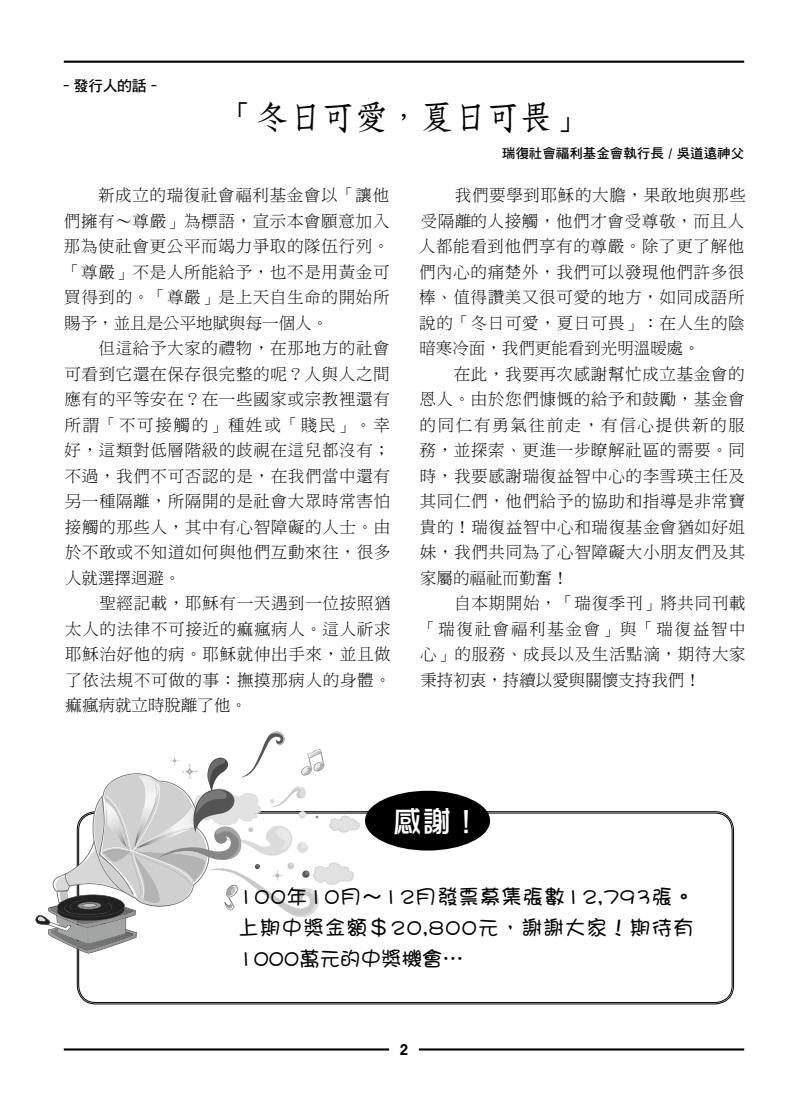
<style>
.page{position:relative;width:808px;height:1106px;background:#fff}
.page>*{position:absolute;margin:0;border:0;box-sizing:border-box;transform-origin:0 0}
.t1{font:33px "DF Fang Song Std W6";color:#000}
.t2{font:30px "DF Hua Zong Std W5";color:#fff}
.t3{font:21px/31.2px "DF Girl Std W5";letter-spacing:.02em;color:#000;text-align:justify}
.t4{font:16.5px/25.5px "DF Ming Std W3";letter-spacing:.04em;color:#000;text-align:justify}
.t5{font:15px "DF Hei Std W7";letter-spacing:-.025em;color:#000}
.t6{font:600 15px "Avant Garde";color:#000}
.t7{font:13.5px "DF Hei Std W7";color:#000}
</style>
<div class="page">
<hr style="left:64px;top:1048px;width:325px;height:2px;background:#000">
<hr style="left:419px;top:1048px;width:325px;height:2px;background:#000">
<hr style="left:64px;top:61px;width:680px;height:2px;background:#000">
<svg style="left:35px;top:731px;width:325px;height:222px"></svg>
<div style="left:365px;top:790px;width:125px;height:60px;background:#000;border-radius:50%"></div>
<p class="t5" style="left:59px;top:78px;width:104px">–發行人的話–</p>
<h1 class="t1" style="left:222px;top:100px;width:364px">「冬日可愛，夏日可畏」</h1>
<p class="t7" style="left:502px;top:145px;width:244px">瑞復社會福利基金會執行長 / 吳道遠神父</p>
<p class="t4" style="left:64px;top:182px;width:327px;text-indent:34px">新成立的瑞復社會福利基金會以「讓他們擁有∼尊嚴」為標語，宣示本會願意加入那為使社會更公平而竭力爭取的隊伍行列。「尊嚴」不是人所能給予，也不是用黃金可買得到的。「尊嚴」是上天自生命的開始所賜予，並且是公平地賦與每一個人。</p>
<p class="t4" style="left:64px;top:335px;width:328px;text-indent:34px">但這給予大家的禮物，在那地方的社會可看到它還在保存很完整的呢？人與人之間應有的平等安在？在一些國家或宗教裡還有所謂「不可接觸的」種姓或「賤民」。幸好，這類對低層階級的歧視在這兒都沒有；不過，我們不可否認的是，在我們當中還有另一種隔離，所隔開的是社會大眾時常害怕接觸的那些人，其中有心智障礙的人士。由於不敢或不知道如何與他們互動來往，很多人就選擇迴避。</p>
<p class="t4" style="left:65px;top:590px;width:327px;text-indent:34px">聖經記載，耶穌有一天遇到一位按照猶太人的法律不可接近的痲瘋病人。這人祈求耶穌治好他的病。耶穌就伸出手來，並且做了依法規不可做的事：撫摸那病人的身體。痲瘋病就立時脫離了他。</p>
<p class="t4" style="left:419px;top:182px;width:329px;text-indent:36px">我們要學到耶穌的大膽，果敢地與那些受隔離的人接觸，他們才會受尊敬，而且人人都能看到他們享有的尊嚴。除了更了解他們內心的痛楚外，我們可以發現他們許多很棒、值得讚美又很可愛的地方，如同成語所說的「冬日可愛，夏日可畏」：在人生的陰暗寒冷面，我們更能看到光明溫暖處。</p>
<p class="t4" style="left:419px;top:361px;width:327px;text-indent:34px">在此，我要再次感謝幫忙成立基金會的恩人。由於您們慷慨的給予和鼓勵，基金會的同仁有勇氣往前走，有信心提供新的服務，並探索、更進一步瞭解社區的需要。同時，我要感謝瑞復益智中心的李雪瑛主任及其同仁們，他們給予的協助和指導是非常寶貴的！瑞復益智中心和瑞復基金會猶如好姐妹，我們共同為了心智障礙大小朋友們及其家屬的福祉而勤奮！</p>
<p class="t4" style="left:420px;top:590px;width:327px;text-indent:34px">自本期開始，「瑞復季刊」將共同刊載「瑞復社會福利基金會」與「瑞復益智中心」的服務、成長以及生活點滴，期待大家秉持初衷，持續以愛與關懷支持我們！</p>
<h2 class="t2" style="left:392px;top:804px;width:90px">感謝！</h2>
<p class="t3" style="left:238px;top:880px;width:458px">100年10月～12月發票募集張數12,793張。上期中獎金額＄20,800元，謝謝大家！期待有1000萬元的中獎機會…</p>
<p class="t6" style="left:400px;top:1040px;width:10px">2</p>
</div>
